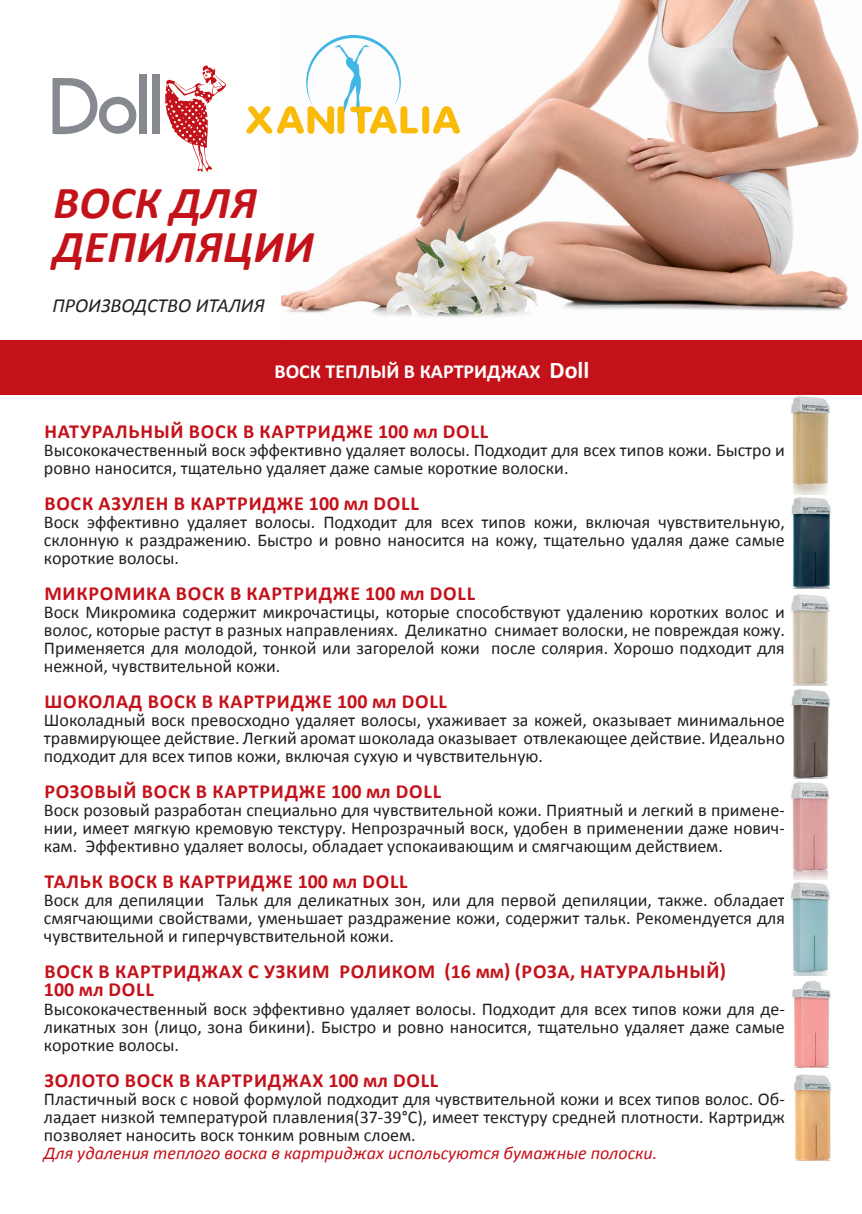
<style>
.page{position:relative;width:862px;height:1214px;background:#fff}
.page>*{position:absolute;margin:0;border:0;box-sizing:border-box;transform-origin:0 0}
.t1{font:italic 700 46px "Calibri";letter-spacing:.015em;color:#c4121a}
.t2{font:700 20px "Calibri";letter-spacing:.04em;color:#c4121a}
.t3{font:700 20px "Calibri";color:#fff}
.t4{font:italic 20px "Calibri";color:#231f20}
.t5{font:700 20px "Calibri";letter-spacing:.02em;color:#c4121a}
.t6{font:18px/18px "Calibri";color:#231f20;text-align:justify}
.t7{font:italic 18px "Calibri";color:#c4121a}
.s1{font-size:24px}
</style>
<div class="page">
<img style="left:785px;top:394px;width:50px;height:100px">
<img style="left:281px;top:0;width:578px;height:318px">
<div style="left:0;top:340px;width:862px;height:54px;background:#c4121a"></div>
<svg style="left:52px;top:78px;width:85px;height:57px"></svg>
<div style="left:139px;top:74px;width:7px;height:60px;background:#86898f"></div>
<div style="left:152px;top:74px;width:7px;height:60px;background:#86898f"></div>
<svg style="left:165px;top:65px;width:61px;height:107px"></svg>
<img style="left:791px;top:594px;width:39px;height:92px">
<img style="left:791px;top:689px;width:39px;height:89px">
<img style="left:791px;top:782px;width:39px;height:193px">
<img style="left:793px;top:975px;width:38px;height:92px">
<img style="left:794px;top:1074px;width:38px;height:86px">
<img style="left:791px;top:497px;width:40px;height:91px">
<svg style="left:246px;top:35px;width:214px;height:99px"></svg>
<p class="t1" style="left:53px;top:173px;width:205px">ВОСК ДЛЯ</p>
<p class="t1" style="left:53px;top:217px;width:262px">ДЕПИЛЯЦИИ</p>
<p class="t4" style="left:52px;top:291px;width:214px">ПРОИЗВОДСТВО ИТАЛИЯ</p>
<p class="t3" style="left:274px;top:358px;width:316px">ВОСК ТЕПЛЫЙ В КАРТРИДЖАХ <span class="s1">Doll</span></p>
<p class="t2" style="left:44px;top:418px;width:445px">НАТУРАЛЬНЫЙ ВОСК В КАРТРИДЖЕ 100 мл DOLL</p>
<p class="t6" style="left:44px;top:441px;width:742px">Высококачественный воск эффективно удаляет волосы. Подходит для всех типов кожи. Быстро и ровно наносится, тщательно удаляет даже самые короткие волоски.</p>
<p class="t2" style="left:44px;top:490px;width:376px">ВОСК АЗУЛЕН В КАРТРИДЖЕ 100 мл DOLL</p>
<p class="t6" style="left:44px;top:513px;width:742px">Воск эффективно удаляет волосы. Подходит для всех типов кожи, включая чувствительную, склонную к раздражению. Быстро и ровно наносится на кожу, тщательно удаляя даже самые короткие волосы.</p>
<p class="t2" style="left:44px;top:580px;width:432px">МИКРОМИКА ВОСК В КАРТРИДЖЕ 100 мл DOLL</p>
<p class="t6" style="left:44px;top:603px;width:742px">Воск Микромика содержит микрочастицы, которые способствуют удалению коротких волос и волос, которые растут в разных направлениях. Деликатно снимает волоски, не повреждая кожу.<br>Применяется для молодой, тонкой или загорелой кожи после солярия. Хорошо подходит для нежной, чувствительной кожи.</p>
<p class="t2" style="left:44px;top:688px;width:404px">ШОКОЛАД ВОСК В КАРТРИДЖЕ 100 мл DOLL</p>
<p class="t6" style="left:44px;top:711px;width:742px">Шоколадный воск превосходно удаляет волосы, ухаживает за кожей, оказывает минимальное травмирующее действие. Легкий аромат шоколада оказывает отвлекающее действие. Идеально подходит для всех типов кожи, включая сухую и чувствительную.</p>
<p class="t2" style="left:44px;top:778px;width:398px">РОЗОВЫЙ ВОСК В КАРТРИДЖЕ 100 мл DOLL</p>
<p class="t6" style="left:44px;top:801px;width:742px">Воск розовый разработан специально для чувствительной кожи. Приятный и легкий в примене&shy;нии, имеет мягкую кремовую текстуру. Непрозрачный воск, удобен в применении даже нович&shy;кам. Эффективно удаляет волосы, обладает успокаивающим и смягчающим действием.</p>
<p class="t2" style="left:44px;top:868px;width:365px">ТАЛЬК ВОСК В КАРТРИДЖЕ 100 мл DOLL</p>
<p class="t6" style="left:44px;top:891px;width:742px">Воск для депиляции Тальк для деликатных зон, или для первой депиляции, также. обладает смягчающими свойствами, уменьшает раздражение кожи, содержит тальк. Рекомендуется для чувствительной и гиперчувствительной кожи.</p>
<p class="t2" style="left:44px;top:958px;width:683px">ВОСК В КАРТРИДЖАХ С УЗКИМ РОЛИКОМ (16 мм) (РОЗА, НАТУРАЛЬНЫЙ)</p>
<p class="t5" style="left:44px;top:976px;width:112px">100 мл DOLL</p>
<p class="t6" style="left:44px;top:999px;width:742px">Высококачественный воск эффективно удаляет волосы. Подходит для всех типов кожи для де&shy;ликатных зон (лицо, зона бикини). Быстро и ровно наносится, тщательно удаляет даже самые короткие волосы.</p>
<p class="t2" style="left:44px;top:1066px;width:395px">ЗОЛОТО ВОСК В КАРТРИДЖАХ 100 мл DOLL</p>
<p class="t6" style="left:44px;top:1089px;width:742px">Пластичный воск с новой формулой подходит для чувствительной кожи и всех типов волос. Об&shy;ладает низкой температурой плавления(37-39°С), имеет текстуру средней плотности. Картридж позволяет наносить воск тонким ровным слоем.</p>
<p class="t7" style="left:44px;top:1140px;width:615px">Для удаления теплого воска в картриджах испольсуются бумажные полоски.</p>
</div>
